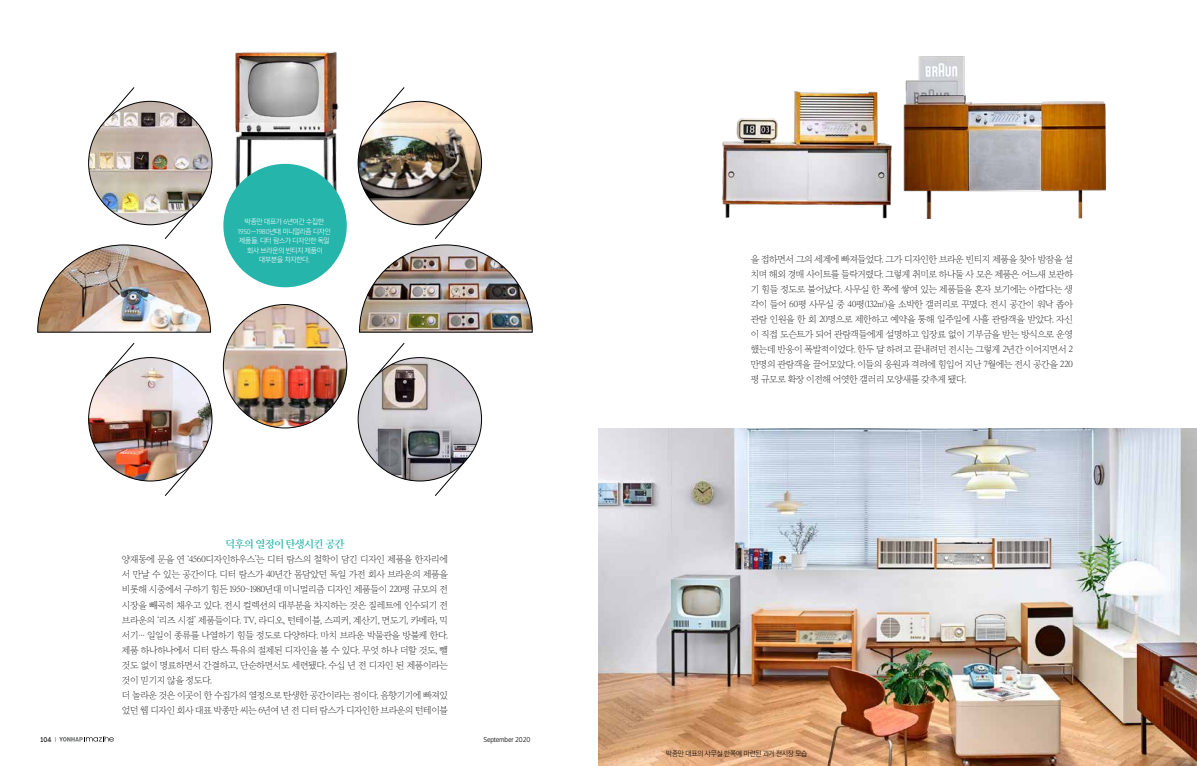
<style>
.page{position:relative;width:1197px;height:766px;background:#fff}
.page>*{position:absolute;margin:0;border:0;box-sizing:border-box;transform-origin:0 0}
.t1{font:10px "Yoon Myungjo Pro 750";letter-spacing:-.05em;color:#25b5ab}
.t2{font:9.2px/15px "Yoon Myungjo Pro 710";letter-spacing:-.05em;color:#000}
.t3{font:7px/9.5px "Yoon Gothic Pro 730";letter-spacing:-.025em;color:#fff;text-align:center;scale:.96 1}
.t4{font:7px "Yoon Gothic Pro 730";letter-spacing:-.02em;color:#000;scale:.96 1}
.t5{font:500 7px "Arita Heiti";letter-spacing:-.025em;color:#000}
.t6{font:700 7px "Arita Heiti";color:#000}
.s1{font-weight:300}
</style>
<div class="page">
<svg style="left:59px;top:736px;width:55px;height:5px"></svg>
<svg style="left:165px;top:463px;width:29px;height:33px"></svg>
<svg style="left:435px;top:462px;width:29px;height:34px"></svg>
<img style="left:180px;top:52px;width:159px;height:139px">
<svg style="left:105px;top:87px;width:29px;height:34px"></svg>
<svg style="left:375px;top:87px;width:29px;height:33px"></svg>
<svg style="left:165px;top:207px;width:29px;height:32px"></svg>
<svg style="left:435px;top:206px;width:29px;height:33px"></svg>
<svg style="left:105px;top:343px;width:29px;height:33px"></svg>
<svg style="left:375px;top:343px;width:29px;height:33px"></svg>
<img style="left:598px;top:428px;width:598px;height:337px">
<div style="left:223px;top:164px;width:124px;height:123px;background:#25b5ab;border-radius:50%"></div>
<img style="left:359px;top:245px;width:173px;height:87px">
<img style="left:38px;top:245px;width:172px;height:87px">
<img style="left:89px;top:357px;width:123px;height:124px;border-radius:62px">
<img style="left:223px;top:304px;width:124px;height:124px;border-radius:62px">
<img style="left:358px;top:357px;width:123px;height:124px;border-radius:62px">
<img style="left:89px;top:101px;width:123px;height:124px;border-radius:62px">
<img style="left:358px;top:101px;width:123px;height:124px;border-radius:62px">
<img style="left:919px;top:56px;width:187px;height:162px">
<img style="left:722px;top:57px;width:200px;height:161px">
<p class="t3" style="left:238px;top:217px;width:99px">박종만 대표가 6년여간 수집한<br>1950∼1980년대 미니멀리즘 디자인 제품들. 디터 람스가 디자인한 독일 회사 브라운의 빈티지 제품이 대부분을 차지한다.</p>
<p class="t1" style="left:225px;top:538px;width:120px">덕후의 열정이 탄생시킨 공간</p>
<p class="t2" style="left:122px;top:551px;width:327px">양재동에 문을 연 ‘4560디자인하우스’는 디터 람스의 철학이 담긴 디자인 제품을 한자리에 서 만날 수 있는 공간이다. 디터 람스가 40년간 몸담았던 독일 가전 회사 브라운의 제품을 비롯해 시중에서 구하기 힘든 1950~1980년대 미니멀리즘 디자인 제품들이 220평 규모의 전 시장을 빼곡히 채우고 있다. 전시 컬렉션의 대부분을 차지하는 것은 질레트에 인수되기 전 브라운의 ‘리즈 시절’ 제품들이다. TV, 라디오, 턴테이블, 스피커, 계산기, 면도기, 카메라, 믹 서기… 일일이 종류를 나열하기 힘들 정도로 다양하다. 마치 브라운 박물관을 방불케 한다. 제품 하나하나에서 디터 람스 특유의 절제된 디자인을 볼 수 있다. 무엇 하나 더할 것도, 뺄 것도 없이 명료하면서 간결하고, 단순하면서도 세련됐다. 수십 년 전 디자인 된 제품이라는 것이 믿기지 않을 정도다.<br>더 놀라운 것은 이곳이 한 수집가의 열정으로 탄생한 공간이라는 점이다. 음향기기에 빠져있 었던 웹 디자인 회사 대표 박종만 씨는 6년여 년 전 디터 람스가 디자인한 브라운의 턴테이블</p>
<p class="t6" style="left:40px;top:734px;width:18px">104 <span class="s1">I</span></p>
<p class="t5" style="left:483px;top:735px;width:48px">September 2020</p>
<p class="t2" style="left:750px;top:251px;width:324px;text-align:justify">을 접하면서 그의 세계에 빠져들었다. 그가 디자인한 브라운 빈티지 제품을 찾아 밤잠을 설 치며 해외 경매 사이트를 들락거렸다. 그렇게 취미로 하나둘 사 모은 제품은 어느새 보관하 기 힘들 정도로 불어났다. 사무실 한 쪽에 쌓여 있는 제품들을 혼자 보기에는 아깝다는 생 각이 들어 60평 사무실 중 40평(132㎡)을 소박한 갤러리로 꾸몄다. 전시 공간이 워낙 좁아 관람 인원을 한 회 20명으로 제한하고 예약을 통해 일주일에 사흘 관람객을 받았다. 자신 이 직접 도슨트가 되어 관람객들에게 설명하고 입장료 없이 기부금을 받는 방식으로 운영 했는데 반응이 폭발적이었다. 한두 달 하려고 끝내려던 전시는 그렇게 2년간 이어지면서 2 만명의 관람객을 끌어모았다. 이들의 응원과 격려에 힘입어 지난 7월에는 전시 공간을 220 평 규모로 확장 이전해 어엿한 갤러리 모양새를 갖추게 됐다.</p>
<p class="t4" style="left:666px;top:748px;width:148px">박종만 대표의 사무실 한쪽에 마련된 과거 전시장 모습</p>
</div>
